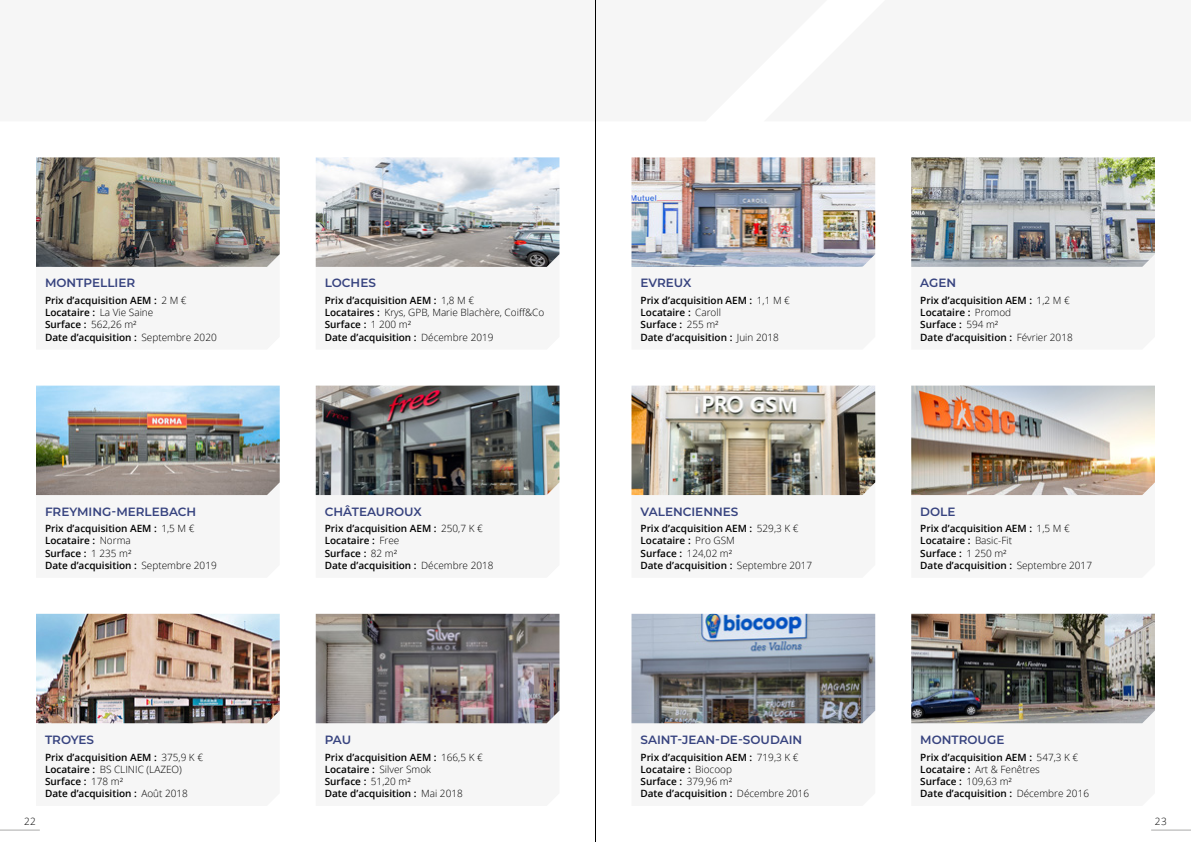
<style>
.page{position:relative;width:1191px;height:842px;background:#fff}
.page>*{position:absolute;margin:0;border:0;box-sizing:border-box;transform-origin:0 0}
.t1{font:600 12px "Montserrat";color:#37437f}
.t2{font:600 10px/12.2px "Open Sans";color:#000}
.t3{font:300 10px/12.1px "Open Sans";color:#000;text-align:right}
.s1{font-weight:300}
</style>
<div class="page">
<hr style="left:0;top:830px;width:40px;height:1px;background:#aaaaa9">
<hr style="left:1151px;top:830px;width:40px;height:1px;background:#aaaaa9">
<svg style="left:36px;top:495px;width:231px;height:1px"></svg>
<img style="left:36px;top:386px;width:244px;height:109px">
<svg style="left:36px;top:723px;width:232px;height:1px"></svg>
<img style="left:36px;top:614px;width:244px;height:109px">
<svg style="left:316px;top:495px;width:230px;height:1px"></svg>
<img style="left:316px;top:386px;width:243px;height:109px">
<img style="left:631px;top:157px;width:244px;height:110px">
<img style="left:316px;top:157px;width:243px;height:110px">
<svg style="left:316px;top:723px;width:231px;height:1px"></svg>
<img style="left:316px;top:614px;width:243px;height:109px">
<svg style="left:632px;top:495px;width:231px;height:1px"></svg>
<img style="left:631px;top:386px;width:244px;height:109px">
<svg style="left:911px;top:723px;width:232px;height:1px"></svg>
<img style="left:911px;top:614px;width:244px;height:109px">
<svg style="left:911px;top:495px;width:232px;height:1px"></svg>
<img style="left:911px;top:386px;width:244px;height:109px">
<svg style="left:631px;top:723px;width:232px;height:1px"></svg>
<img style="left:631px;top:614px;width:244px;height:109px">
<img style="left:911px;top:157px;width:244px;height:110px">
<img style="left:36px;top:157px;width:244px;height:110px">
<hr style="left:595px;top:0;width:1px;height:842px;background:#000">
<p class="t1" style="left:45px;top:277px;width:92px">MONTPELLIER</p>
<p class="t2" style="left:45px;top:295px;width:173px">Prix d’acquisition AEM : <span class="s1">2 M €<br></span>Locataire : <span class="s1">La Vie Saine<br></span>Surface : <span class="s1">562,26 m²<br></span>Date d’acquisition : <span class="s1">Septembre 2020</span></p>
<p class="t1" style="left:45px;top:505px;width:153px">FREYMING-MERLEBACH</p>
<p class="t2" style="left:45px;top:524px;width:173px">Prix d’acquisition AEM : <span class="s1">1,5 M €<br></span>Locataire : <span class="s1">Norma<br></span>Surface : <span class="s1">1 235 m²<br></span>Date d’acquisition : <span class="s1">Septembre 2019</span></p>
<p class="t1" style="left:45px;top:733px;width:51px">TROYES</p>
<p class="t2" style="left:45px;top:752px;width:160px">Prix d’acquisition AEM : <span class="s1">375,9 K €<br></span>Locataire : <span class="s1">BS CLINIC (LAZEO)<br></span>Surface : <span class="s1">178 m²<br></span>Date d’acquisition : <span class="s1">Août 2018</span></p>
<p class="t1" style="left:325px;top:277px;width:53px">LOCHES</p>
<p class="t2" style="left:325px;top:295px;width:170px">Prix d’acquisition AEM : <span class="s1">1,8 M €<br></span>Locataires :<br>Surface : <span class="s1">1 200 m²<br></span>Date d’acquisition : <span class="s1">Décembre 2019</span></p>
<p class="t3" style="left:384px;top:306px;width:161px">Krys, GPB, Marie Blachère, Coiff&amp;Co</p>
<p class="t1" style="left:325px;top:505px;width:99px">CHÂTEAUROUX</p>
<p class="t2" style="left:325px;top:524px;width:170px">Prix d’acquisition AEM : <span class="s1">250,7 K €<br></span>Locataire : <span class="s1">Free<br></span>Surface : <span class="s1">82 m²<br></span>Date d’acquisition : <span class="s1">Décembre 2018</span></p>
<p class="t1" style="left:325px;top:733px;width:28px">PAU</p>
<p class="t2" style="left:325px;top:752px;width:160px">Prix d’acquisition AEM : <span class="s1">166,5 K €<br></span>Locataire : <span class="s1">Silver Smok<br></span>Surface : <span class="s1">51,20 m²<br></span>Date d’acquisition : <span class="s1">Mai 2018</span></p>
<p class="t1" style="left:640px;top:277px;width:52px">EVREUX</p>
<p class="t2" style="left:640px;top:295px;width:151px">Prix d’acquisition AEM : <span class="s1">1,1 M €<br></span>Locataire :<br>Surface :<br>Date d’acquisition : <span class="s1">Juin 2018</span></p>
<p class="t3" style="left:686px;top:306px;width:36px">Caroll<br>255 m²</p>
<p class="t1" style="left:640px;top:505px;width:99px">VALENCIENNES</p>
<p class="t2" style="left:640px;top:524px;width:173px">Prix d’acquisition AEM : <span class="s1">529,3 K €<br></span>Locataire :<br>Surface :<br>Date d’acquisition : <span class="s1">Septembre 2017</span></p>
<p class="t3" style="left:686px;top:536px;width:50px">Pro GSM<br>124,02 m²</p>
<p class="t1" style="left:640px;top:733px;width:163px">SAINT-JEAN-DE-SOUDAIN</p>
<p class="t2" style="left:640px;top:752px;width:170px">Prix d’acquisition AEM : <span class="s1">719,3 K €<br></span>Locataire :<br>Surface :<br>Date d’acquisition : <span class="s1">Décembre 2016</span></p>
<p class="t3" style="left:686px;top:764px;width:47px">Biocoop<br>379,96 m²</p>
<p class="t1" style="left:920px;top:277px;width:37px">AGEN</p>
<p class="t2" style="left:920px;top:295px;width:154px">Prix d’acquisition AEM : <span class="s1">1,2 M €<br></span>Locataire :<br>Surface :<br>Date d’acquisition : <span class="s1">Février 2018</span></p>
<p class="t3" style="left:966px;top:306px;width:46px;text-align:left;text-indent:9px">Promod<br>594 m²</p>
<p class="t1" style="left:920px;top:505px;width:37px">DOLE</p>
<p class="t2" style="left:920px;top:524px;width:173px">Prix d’acquisition AEM : <span class="s1">1,5 M €<br></span>Locataire : <span class="s1">Basic-Fit<br></span>Surface : <span class="s1">1 250 m²<br></span>Date d’acquisition : <span class="s1">Septembre 2017</span></p>
<p class="t1" style="left:920px;top:733px;width:86px">MONTROUGE</p>
<p class="t2" style="left:920px;top:752px;width:170px">Prix d’acquisition AEM : <span class="s1">547,3 K €<br></span>Locataire : <span class="s1">Art &amp; Fenêtres<br></span>Surface : <span class="s1">109,63 m²<br></span>Date d’acquisition : <span class="s1">Décembre 2016</span></p>
<p class="t3" style="left:24px;top:815px;width:13px">22</p>
<p class="t3" style="left:1155px;top:815px;width:13px">23</p>
</div>
